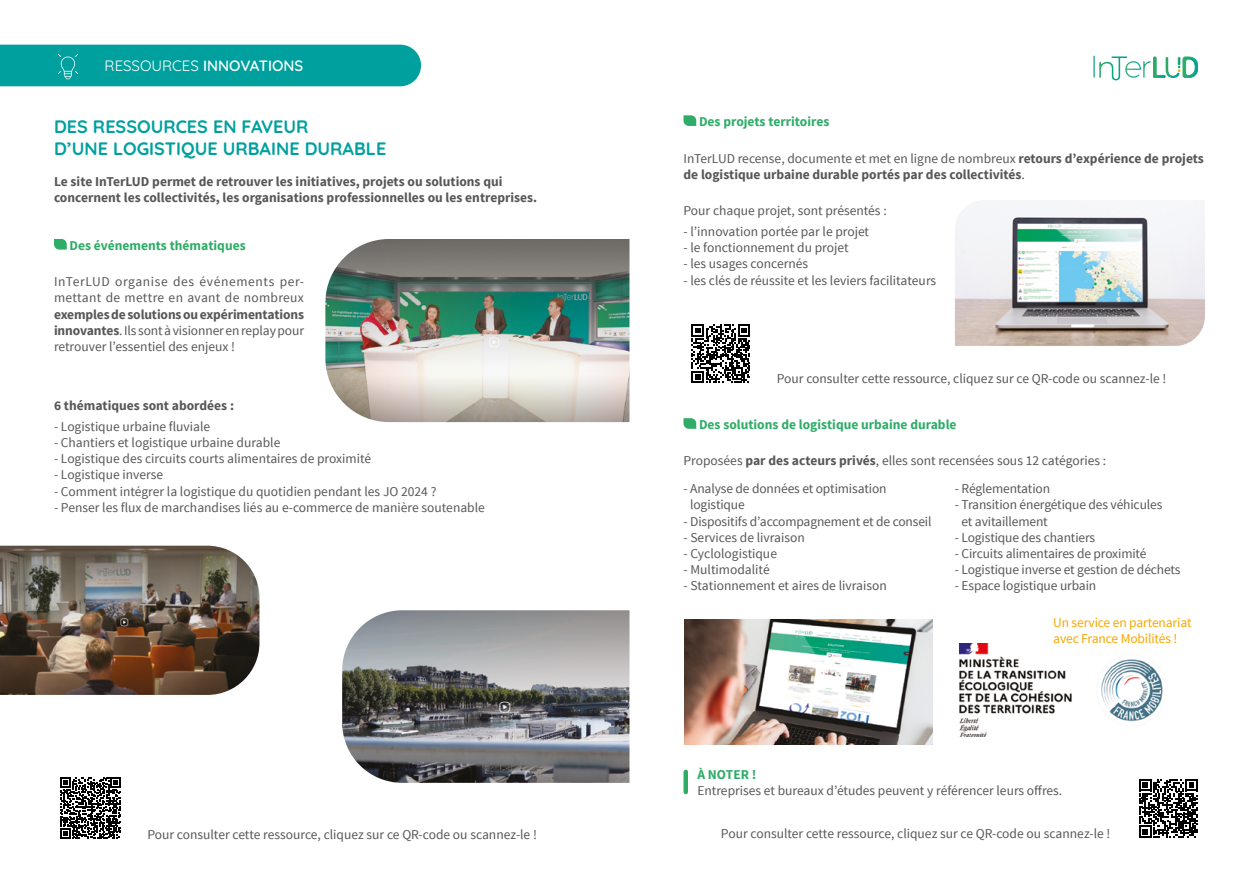
<style>
.page{position:relative;width:1259px;height:893px;background:#fff}
.page>*{position:absolute;margin:0;border:0;box-sizing:border-box;transform-origin:0 0}
.t1{font:300 18px/21.6px "Quicksand";color:#00a09e}
.t2{font:300 15px "Quicksand";color:#fff}
.t3{font:13.5px/16.2px "Source Sans Pro";color:#575756}
.t4{font:700 13.5px/16.2px "Source Sans Pro";color:#575756}
.t5{font:700 13.5px "Source Sans Pro";color:#2eac68}
.t6{font:13.5px/16.2px "Source Sans Pro";letter-spacing:.025em;color:#575756}
.t7{font:13.5px/16.2px "Source Sans Pro";letter-spacing:-.01em;color:#f7a600}
.s1{font-weight:700}
.s2{font-weight:400}
</style>
<div class="page">
<svg style="left:1093px;top:56px;width:105px;height:24px"></svg>
<div style="left:0;top:45px;width:421px;height:41px;background:#00a09e"></div>
<svg style="left:54px;top:239px;width:13px;height:11px"></svg>
<img style="left:0;top:546px;width:259px;height:149px">
<img style="left:325px;top:239px;width:304px;height:183px">
<img style="left:342px;top:610px;width:287px;height:173px">
<svg style="left:683px;top:115px;width:13px;height:11px"></svg>
<svg style="left:683px;top:418px;width:13px;height:11px"></svg>
<img style="left:959px;top:643px;width:204px;height:93px">
<div style="left:683px;top:772px;width:5px;height:20px;background:#2eac68"></div>
<img style="left:955px;top:200px;width:250px;height:146px">
<img style="left:685px;top:620px;width:247px;height:124px">
<svg style="left:60px;top:778px;width:61px;height:61px"></svg>
<svg style="left:691px;top:324px;width:59px;height:59px"></svg>
<svg style="left:1139px;top:779px;width:58px;height:59px"></svg>
<p class="t2" style="left:105px;top:55px;width:200px">RESSOURCES INNOVATIONS</p>
<h1 class="t1" style="left:54px;top:114px;width:334px">DES RESSOURCES EN FAVEUR<br>D’UNE LOGISTIQUE URBAINE DURABLE</h1>
<p class="t4" style="left:54px;top:174px;width:485px">Le site InTerLUD permet de retrouver les initiatives, projets ou solutions qui concernent les collectivités, les organisations professionnelles ou les entreprises.</p>
<p class="t5" style="left:70px;top:236px;width:178px">Des événements thématiques</p>
<p class="t6" style="left:54px;top:274px;width:252px">InTerLUD organise des événements per&shy;mettant de mettre en avant de nombreux</p>
<p class="t3" style="left:54px;top:306px;width:252px;text-align:justify"><span class="s1">exemples de solutions ou expérimentations innovantes</span>. Ils sont à visionner en replay pour retrouver l’essentiel des enjeux !</p>
<p class="t4" style="left:54px;top:398px;width:182px">6 thématiques sont abordées :</p>
<p class="t3" style="left:54px;top:418px;width:158px">- Logistique urbaine fluviale</p>
<p class="t3" style="left:54px;top:435px;width:228px">- Chantiers et logistique urbaine durable</p>
<p class="t3" style="left:54px;top:451px;width:319px">- Logistique des circuits courts alimentaires de proximité</p>
<p class="t3" style="left:54px;top:467px;width:111px">- Logistique inverse</p>
<p class="t3" style="left:54px;top:483px;width:384px">- Comment intégrer la logistique du quotidien pendant les JO 2024 ?</p>
<p class="t3" style="left:54px;top:499px;width:432px">- Penser les flux de marchandises liés au e-commerce de manière soutenable</p>
<p class="t3" style="left:147px;top:826px;width:391px">Pour consulter cette ressource, cliquez sur ce QR-code ou scannez-le !</p>
<p class="t5" style="left:699px;top:113px;width:132px">Des projets territoires</p>
<p class="t4" style="left:683px;top:151px;width:522px"><span class="s2">InTerLUD recense, documente et met en ligne de nombreux</span> retours d’expérience de projets de logistique urbaine durable portés par des collectivités<span class="s2">.</span></p>
<p class="t3" style="left:683px;top:203px;width:205px">Pour chaque projet, sont présentés :</p>
<p class="t3" style="left:683px;top:224px;width:187px">- l’innovation portée par le projet</p>
<p class="t3" style="left:683px;top:240px;width:167px">- le fonctionnement du projet</p>
<p class="t3" style="left:683px;top:256px;width:126px">- les usages concernés</p>
<p class="t3" style="left:683px;top:272px;width:254px">- les clés de réussite et les leviers facilitateurs</p>
<p class="t3" style="left:777px;top:371px;width:391px">Pour consulter cette ressource, cliquez sur ce QR-code ou scannez-le !</p>
<p class="t5" style="left:699px;top:416px;width:259px">Des solutions de logistique urbaine durable</p>
<p class="t3" style="left:683px;top:453px;width:424px">Proposées <span class="s1">par des acteurs privés</span>, elles sont recensées sous 12 catégories :</p>
<p class="t3" style="left:690px;top:481px;width:198px;text-indent:-7px">- Analyse de données et optimisation logistique</p>
<p class="t3" style="left:683px;top:513px;width:249px">- Dispositifs d’accompagnement et de conseil</p>
<p class="t3" style="left:683px;top:529px;width:123px">- Services de livraison</p>
<p class="t3" style="left:683px;top:546px;width:95px">- Cyclologistique</p>
<p class="t3" style="left:683px;top:562px;width:88px">- Multimodalité</p>
<p class="t3" style="left:683px;top:578px;width:205px">- Stationnement et aires de livraison</p>
<p class="t3" style="left:955px;top:481px;width:97px">- Réglementation</p>
<p class="t3" style="left:961px;top:497px;width:202px;text-indent:-7px">- Transition énergétique des véhicules et avitaillement</p>
<p class="t3" style="left:955px;top:529px;width:142px">- Logistique des chantiers</p>
<p class="t3" style="left:955px;top:546px;width:193px">- Circuits alimentaires de proximité</p>
<p class="t3" style="left:955px;top:562px;width:227px">- Logistique inverse et gestion de déchets</p>
<p class="t3" style="left:955px;top:578px;width:143px">- Espace logistique urbain</p>
<p class="t7" style="left:1053px;top:614px;width:140px">Un service en partenariat avec France Mobilités !</p>
<p class="t5" style="left:697px;top:765px;width:61px">À NOTER !</p>
<p class="t3" style="left:697px;top:782px;width:366px">Entreprises et bureaux d’études peuvent y référencer leurs offres.</p>
<p class="t3" style="left:721px;top:825px;width:391px">Pour consulter cette ressource, cliquez sur ce QR-code ou scannez-le !</p>
</div>
